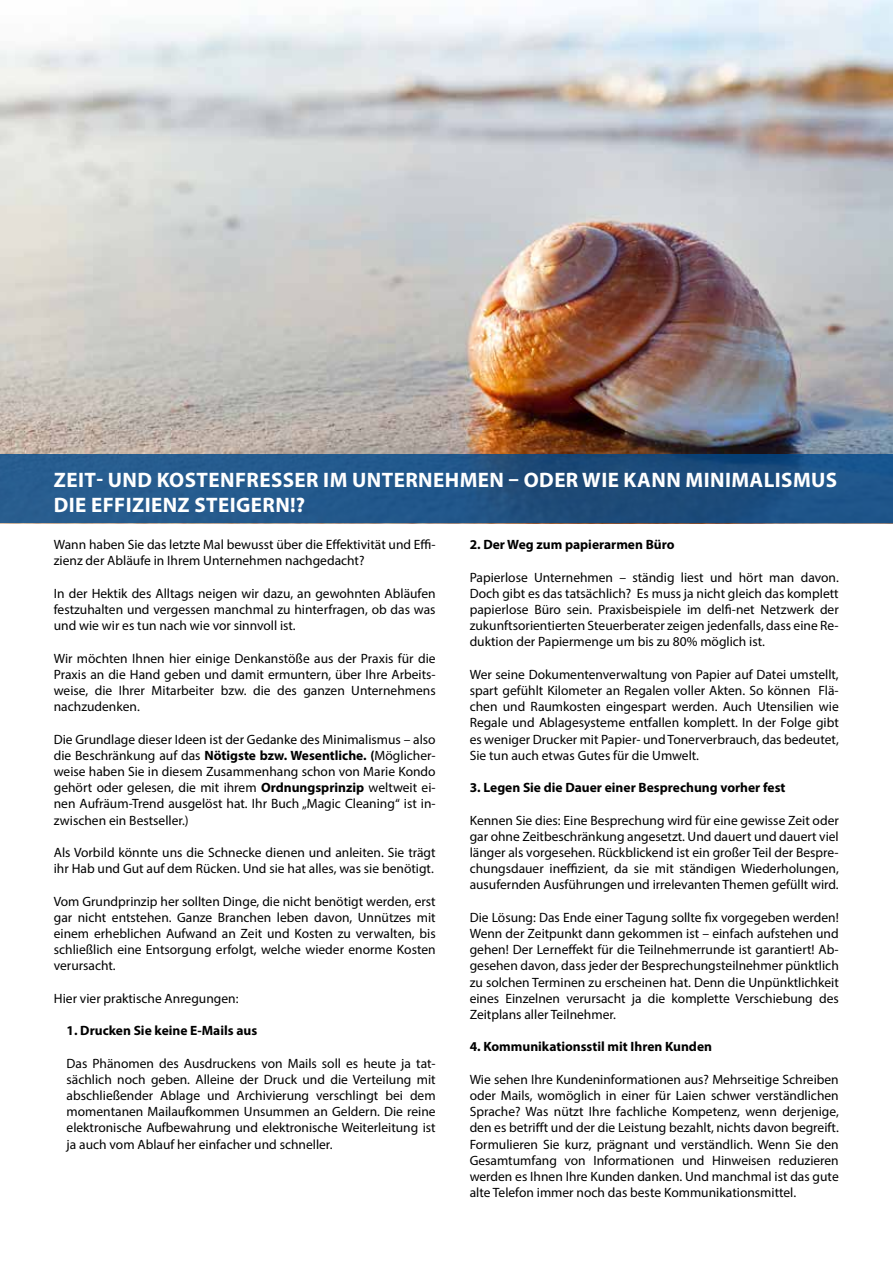
<style>
.page{position:relative;width:893px;height:1263px;background:#fff}
.page>*{position:absolute;margin:0;border:0;box-sizing:border-box;transform-origin:0 0}
.t1{font:700 21px/25.2px "Myriad Pro";letter-spacing:.02em;color:#fff}
.t2{font:13.5px/16.2px "Myriad Pro";color:#000;text-align:justify}
.t3{font:700 13.5px "Myriad Pro";color:#000}
.s1{font-weight:700}
</style>
<div class="page">
<img style="left:0;top:0;width:893px;height:454px">
<svg style="left:0;top:454px;width:893px;height:69px;background:#205486"></svg>
<h1 class="t1" style="left:54px;top:466px;width:785px">ZEIT- UND KOSTENFRESSER IM UNTERNEHMEN – ODER WIE KANN MINIMALISMUS<br>DIE EFFIZIENZ STEIGERN!?</h1>
<p class="t2" style="left:54px;top:536px;width:383px">Wann haben Sie das letzte Mal bewusst über die Effektivität und Effi&shy;zienz der Abläufe in Ihrem Unternehmen nachgedacht?</p>
<p class="t2" style="left:54px;top:585px;width:383px">In der Hektik des Alltags neigen wir dazu, an gewohnten Abläufen festzuhalten und vergessen manchmal zu hinterfragen, ob das was und wie wir es tun nach wie vor sinnvoll ist.</p>
<p class="t2" style="left:54px;top:650px;width:383px">Wir möchten Ihnen hier einige Denkanstöße aus der Praxis für die Praxis an die Hand geben und damit ermuntern, über Ihre Arbeits&shy;weise, die Ihrer Mitarbeiter bzw. die des ganzen Unternehmens nachzudenken.</p>
<p class="t2" style="left:54px;top:731px;width:383px">Die Grundlage dieser Ideen ist der Gedanke des Minimalismus – also die Beschränkung auf das <span class="s1">Nötigste bzw. Wesentliche. (</span>Möglicher&shy;weise haben Sie in diesem Zusammenhang schon von Marie Kondo gehört oder gelesen, die mit ihrem <span class="s1">Ordnungsprinzip</span> weltweit ei&shy;nen Aufräum-Trend ausgelöst hat. Ihr Buch „Magic Cleaning“ ist in&shy;zwischen ein Bestseller.)</p>
<p class="t2" style="left:54px;top:844px;width:383px">Als Vorbild könnte uns die Schnecke dienen und anleiten. Sie trägt ihr Hab und Gut auf dem Rücken. Und sie hat alles, was sie benötigt.</p>
<p class="t2" style="left:54px;top:893px;width:383px">Vom Grundprinzip her sollten Dinge, die nicht benötigt werden, erst gar nicht entstehen. Ganze Branchen leben davon, Unnützes mit einem erheblichen Aufwand an Zeit und Kosten zu verwalten, bis schließlich eine Entsorgung erfolgt, welche wieder enorme Kosten verursacht.</p>
<p class="t2" style="left:54px;top:990px;width:186px">Hier vier praktische Anregungen:</p>
<p class="t3" style="left:67px;top:1022px;width:192px">1. Drucken Sie keine E-Mails aus</p>
<p class="t2" style="left:67px;top:1055px;width:371px">Das Phänomen des Ausdruckens von Mails soll es heute ja tat&shy;sächlich noch geben. Alleine der Druck und die Verteilung mit abschließender Ablage und Archivierung verschlingt bei dem momentanen Mailaufkommen Unsummen an Geldern. Die reine elektronische Aufbewahrung und elektronische Weiterleitung ist ja auch vom Ablauf her einfacher und schneller.</p>
<p class="t3" style="left:470px;top:536px;width:206px">2. Der Weg zum papierarmen Büro</p>
<p class="t2" style="left:470px;top:569px;width:371px">Papierlose Unternehmen – ständig liest und hört man davon.<br>Doch gibt es das tatsächlich? Es muss ja nicht gleich das komplett papierlose Büro sein. Praxisbeispiele im delfi-net Netzwerk der zukunftsorientierten Steuerberater zeigen jedenfalls, dass eine Re&shy;duktion der Papiermenge um bis zu 80% möglich ist.</p>
<p class="t2" style="left:470px;top:666px;width:371px">Wer seine Dokumentenverwaltung von Papier auf Datei umstellt, spart gefühlt Kilometer an Regalen voller Akten. So können Flä&shy;chen und Raumkosten eingespart werden. Auch Utensilien wie Regale und Ablagesysteme entfallen komplett. In der Folge gibt es weniger Drucker mit Papier- und Tonerverbrauch, das bedeutet, Sie tun auch etwas Gutes für die Umwelt.</p>
<p class="t3" style="left:470px;top:779px;width:317px">3. Legen Sie die Dauer einer Besprechung vorher fest</p>
<p class="t2" style="left:470px;top:812px;width:371px">Kennen Sie dies: Eine Besprechung wird für eine gewisse Zeit oder gar ohne Zeitbeschränkung angesetzt. Und dauert und dauert viel länger als vorgesehen. Rückblickend ist ein großer Teil der Bespre&shy;chungsdauer ineffizient, da sie mit ständigen Wiederholungen, ausufernden Ausführungen und irrelevanten Themen gefüllt wird.</p>
<p class="t2" style="left:470px;top:909px;width:371px">Die Lösung: Das Ende einer Tagung sollte fix vorgegeben werden!<br>Wenn der Zeitpunkt dann gekommen ist – einfach aufstehen und gehen! Der Lerneffekt für die Teilnehmerrunde ist garantiert! Ab&shy;gesehen davon, dass jeder der Besprechungsteilnehmer pünktlich zu solchen Terminen zu erscheinen hat. Denn die Unpünktlichkeit eines Einzelnen verursacht ja die komplette Verschiebung des Zeitplans aller Teilnehmer.</p>
<p class="t3" style="left:470px;top:1038px;width:244px">4. Kommunikationsstil mit Ihren Kunden</p>
<p class="t2" style="left:470px;top:1071px;width:371px">Wie sehen Ihre Kundeninformationen aus? Mehrseitige Schreiben oder Mails, womöglich in einer für Laien schwer verständlichen Sprache? Was nützt Ihre fachliche Kompetenz, wenn derjenige, den es betrifft und der die Leistung bezahlt, nichts davon begreift.<br>Formulieren Sie kurz, prägnant und verständlich. Wenn Sie den Gesamtumfang von Informationen und Hinweisen reduzieren werden es Ihnen Ihre Kunden danken. Und manchmal ist das gute alte Telefon immer noch das beste Kommunikationsmittel.</p>
</div>
